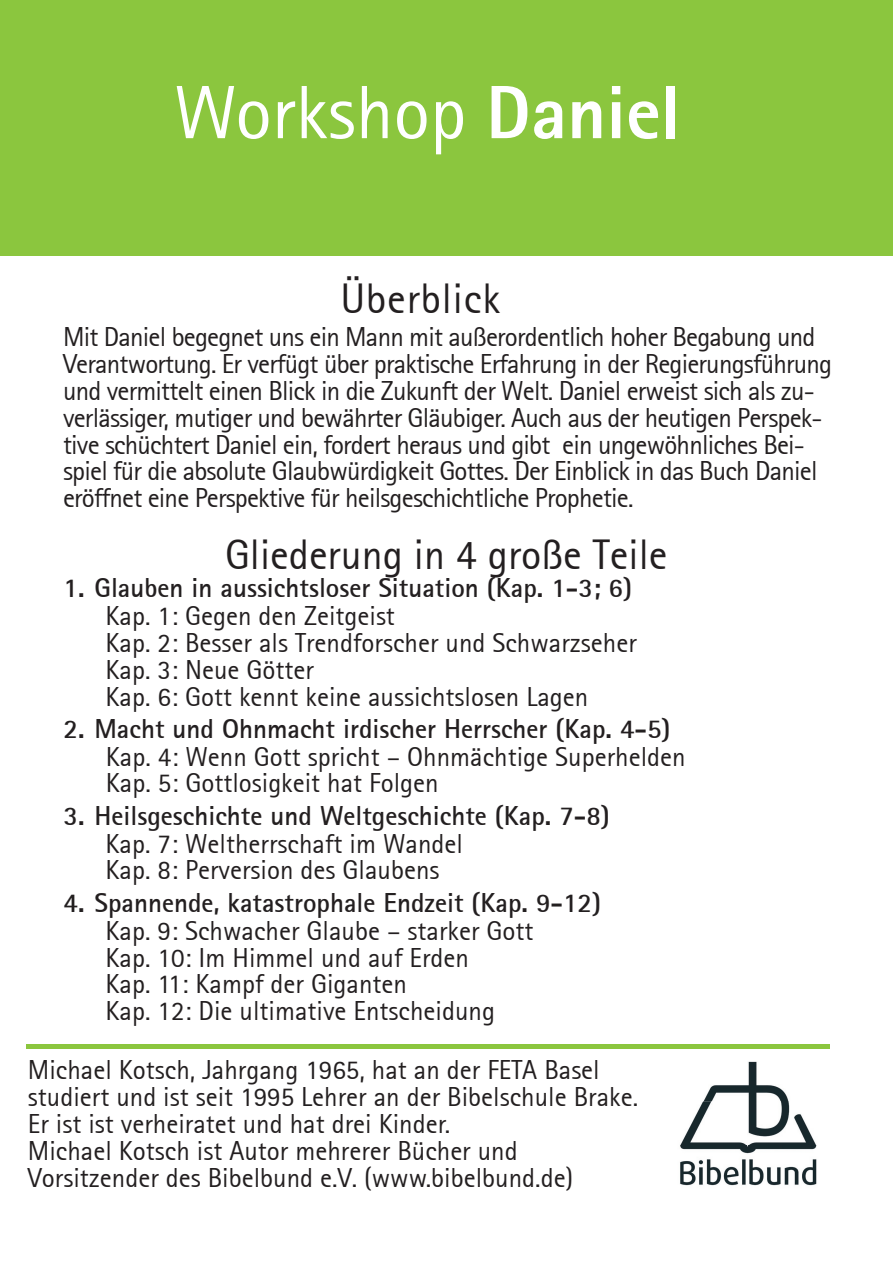
<style>
.page{position:relative;width:893px;height:1263px;background:#fff}
.page>*{position:absolute;margin:0;border:0;box-sizing:border-box;transform-origin:0 0}
.t1{font:75.6px "Rotis Sans Serif Std";color:#fff}
.t2{font:42px "Agfa Rotis Sans Serif";color:#231f20}
.t3{font:42px "Agfa Rotis Sans Serif";letter-spacing:.02em;color:#231f20}
.t4{font:27px/27px "Agfa Rotis Sans Serif";color:#231f20}
.t5{font:27px/26.7px "Agfa Rotis Sans Serif";letter-spacing:-.03em;color:#231f20}
.t6{font:700 27px "Agfa Rotis Sans Serif";color:#231f20}
.s1{font-weight:800}
</style>
<div class="page">
<div style="left:0;top:0;width:893px;height:255px;background:#8bc63e"></div>
<hr style="left:26px;top:1045px;width:803px;height:4px;background:#8bc63e">
<img style="left:680px;top:1061px;width:137px;height:125px">
<h1 class="t1" style="left:174px;top:68px;width:508px">Workshop <span class="s1">Daniel</span></h1>
<h2 class="t3" style="left:340px;top:274px;width:162px">Überblick</h2>
<p class="t5" style="left:63px;top:324px;width:771px">Mit Daniel begegnet uns ein Mann mit außerordentlich hoher Begabung und Verantwortung. Er verfügt über praktische Erfahrung in der Regierungsführung und vermittelt einen Blick in die Zukunft der Welt. Daniel erweist sich als zu&shy;verlässiger, mutiger und bewährter Gläubiger. Auch aus der heutigen Perspek&shy;tive schüchtert Daniel ein, fordert heraus und gibt ein ungewöhnliches Bei&shy;spiel für die absolute Glaubwürdigkeit Gottes. Der Einblick in das Buch Daniel eröffnet eine Perspektive für heilsgeschichtliche Prophetie.</p>
<h2 class="t2" style="left:225px;top:530px;width:444px">Gliederung in 4 große Teile</h2>
<p class="t6" style="left:64px;top:571px;width:570px">1. Glauben in aussichtsloser Situation (Kap. 1-3; 6)</p>
<p class="t4" style="left:106px;top:602px;width:533px">Kap. 1: Gegen den Zeitgeist<br>Kap. 2: Besser als Trendforscher und Schwarzseher Kap. 3: Neue Götter<br>Kap. 6: Gott kennt keine aussichtslosen Lagen</p>
<p class="t6" style="left:64px;top:712px;width:608px">2. Macht und Ohnmacht irdischer Herrscher (Kap. 4-5)</p>
<p class="t4" style="left:106px;top:744px;width:581px;line-height:26.1px">Kap. 4: Wenn Gott spricht – Ohnmächtige Superhelden<br>Kap. 5: Gottlosigkeit hat Folgen</p>
<p class="t6" style="left:64px;top:799px;width:548px">3. Heilsgeschichte und Weltgeschichte (Kap. 7-8)</p>
<p class="t4" style="left:106px;top:831px;width:359px;line-height:26.1px">Kap. 7: Weltherrschaft im Wandel<br>Kap. 8: Perversion des Glaubens</p>
<p class="t6" style="left:64px;top:886px;width:539px">4. Spannende, katastrophale Endzeit (Kap. 9-12)</p>
<p class="t4" style="left:106px;top:917px;width:429px">Kap. 9: Schwacher Glaube – starker Gott Kap. 10: Im Himmel und auf Erden<br>Kap. 11: Kampf der Giganten<br>Kap. 12: Die ultimative Entscheidung</p>
<p class="t4" style="left:28px;top:1056px;width:612px">Michael Kotsch, Jahrgang 1965, hat an der FETA Basel studiert und ist seit 1995 Lehrer an der Bibelschule Brake.<br>Er ist ist verheiratet und hat drei Kinder.<br>Michael Kotsch ist Autor mehrerer Bücher und Vorsitzender des Bibelbund e.V. (www.bibelbund.de)</p>
</div>
